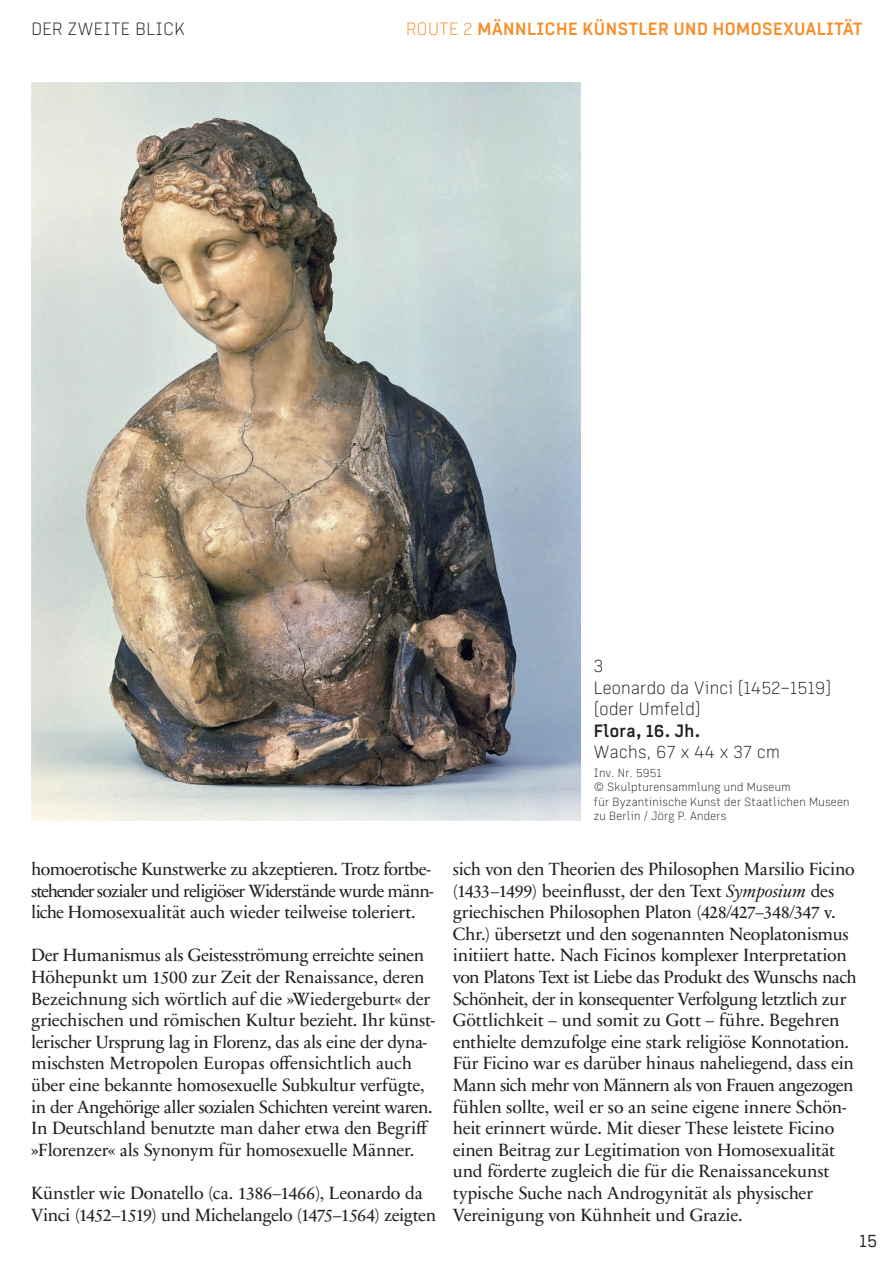
<style>
.page{position:relative;width:893px;height:1263px;background:#fff}
.page>*{position:absolute;margin:0;border:0;box-sizing:border-box;transform-origin:0 0}
.t1{font:18px/21.6px "Sabon Next LT Pro";letter-spacing:-.02em;color:#231f20}
.t2{font:300 18px/21.6px "MI Grotesk";letter-spacing:.015em;color:#231f20}
.t3{font:700 18px "MI Grotesk";letter-spacing:.03em;color:#f68e28}
.t4{font:700 18px "MI Grotesk";letter-spacing:.02em;color:#231f20}
.t5{font:18px "MI Grotesk";color:#231f20}
.t6{font:300 12px/14.4px "MI Grotesk";letter-spacing:.02em;color:#231f20}
.s1{font-weight:300}
.s2{font-style:italic}
</style>
<div class="page">
<img style="left:31px;top:83px;width:550px;height:737px">
<p class="t2" style="left:31px;top:18px;width:155px">DER ZWEITE BLICK</p>
<p class="t3" style="left:406px;top:17px;width:458px"><span class="s1">ROUTE 2</span> MÄNNLICHE KÜNSTLER UND HOMOSEXUALITÄT</p>
<p class="t1" style="left:31px;top:857px;width:404px">homoerotische Kunstwerke zu akzeptieren. Trotz fortbe&shy;stehender sozialer und religiöser Widerstände wurde männ&shy;liche Homosexualität auch wieder teilweise toleriert.</p>
<p class="t1" style="left:31px;top:944px;width:405px">Der Humanismus als Geistesströmung erreichte seinen Höhepunkt um 1500 zur Zeit der Renaissance, deren Bezeichnung sich wörtlich auf die »Wiedergeburt« der griechischen und römischen Kultur bezieht. Ihr künst&shy;lerischer Ursprung lag in Florenz, das als eine der dyna&shy;mischsten Metropolen Europas offensichtlich auch über eine bekannte homosexuelle Subkultur verfügte, in der Angehörige aller sozialen Schichten vereint waren.<br>In Deutschland benutzte man daher etwa den Begriff »Florenzer« als Synonym für homosexuelle Männer.</p>
<p class="t1" style="left:31px;top:1181px;width:406px">Künstler wie Donatello (ca. 1386–1466), Leonardo da<br>Vinci (1452–1519) und Michelangelo (1475–1564) zeigten</p>
<p class="t2" style="left:594px;top:654px;width:239px">3<br>Leonardo da Vinci (1452–1519) (oder Umfeld)</p>
<p class="t4" style="left:594px;top:719px;width:108px">Flora, 16. Jh.</p>
<p class="t2" style="left:594px;top:741px;width:188px">Wachs, 67 x 44 x 37 cm</p>
<p class="t6" style="left:594px;top:765px;width:257px">Inv. Nr. 5951<br>© Skulpturensammlung und Museum<br>für Byzantinische Kunst der Staatlichen Museen zu Berlin / Jörg P. Anders</p>
<p class="t1" style="left:453px;top:857px;width:405px">sich von den Theorien des Philosophen Marsilio Ficino (1433–1499) beeinflusst, der den Text <span class="s2">Symposium</span> des griechischen Philosophen Platon (428/427–348/347 v.<br>Chr.) übersetzt und den sogenannten Neoplatonismus initiiert hatte. Nach Ficinos komplexer Interpretation von Platons Text ist Liebe das Produkt des Wunschs nach Schönheit, der in konsequenter Verfolgung letztlich zur Göttlichkeit – und somit zu Gott – führe. Begehren enthielte demzufolge eine stark religiöse Konnotation.<br>Für Ficino war es darüber hinaus naheliegend, dass ein Mann sich mehr von Männern als von Frauen angezogen fühlen sollte, weil er so an seine eigene innere Schön&shy;heit erinnert würde. Mit dieser These leistete Ficino einen Beitrag zur Legitimation von Homosexualität und förderte zugleich die für die Renaissancekunst typische Suche nach Androgynität als physischer Vereinigung von Kühnheit und Grazie.</p>
<p class="t5" style="left:859px;top:1229px;width:19px">15</p>
</div>
